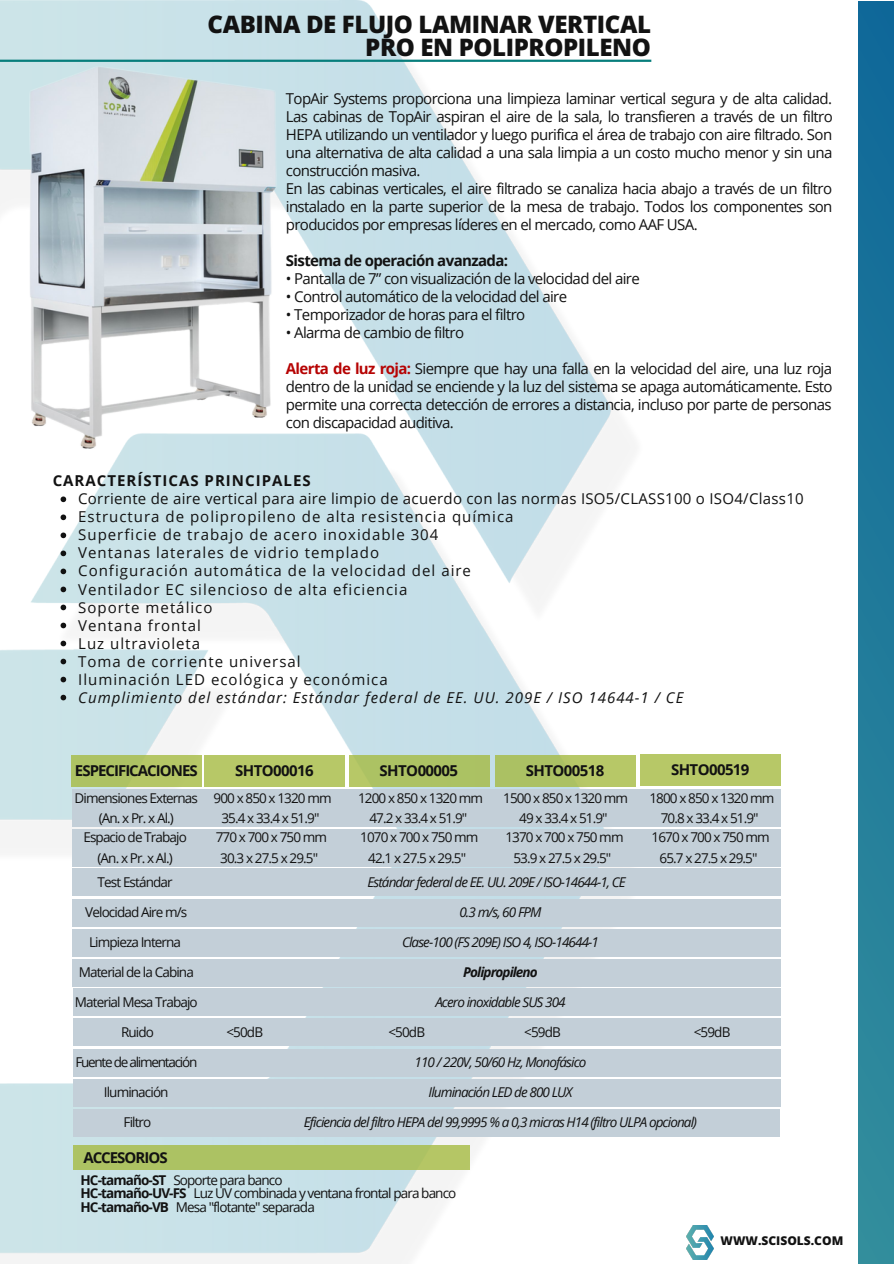
<style>
.page{position:relative;width:894px;height:1264px;background:#fff}
.page>*{position:absolute;margin:0;border:0;box-sizing:border-box;transform-origin:0 0}
.t1{font:800 24px/23.7px "Open Sans";letter-spacing:-.015em;color:#121212;text-align:right}
.t2{font:15px/18px "Open Sans";letter-spacing:-.04em;color:#121212}
.t3{font:15px/18px "Open Sans";letter-spacing:.065em;color:#121212}
.t4{font:italic 15px "Open Sans";letter-spacing:.065em;color:#121212}
.t5{font:700 15px "Open Sans";letter-spacing:-.04em;color:#121212}
.t6{font:700 15px "Open Sans";letter-spacing:.065em;color:#121212}
.t7{font:700 15px "Open Sans";letter-spacing:-.065em;color:#121212}
.t8{font:13.5px/13.5px "Open Sans";letter-spacing:-.065em;color:#121212}
.t9{font:italic 13.5px "Open Sans";letter-spacing:-.065em;color:#121212}
.t10{font:13.5px "Open Sans";letter-spacing:-.09em;color:#121212}
.t11{font:italic 700 13.5px "Open Sans";letter-spacing:-.065em;color:#121212}
.t12{font:800 12px "Open Sans";color:#121212}
.s1{font-weight:700;color:#b60303}
.s2{font-weight:700}
</style>
<div class="page">
<div style="left:858px;top:1px;width:35px;height:1262px;background:linear-gradient(to bottom,#0e6799,#328e9c)"></div>
<img style="left:0;top:0;width:644px;height:1263px">
<div style="left:72px;top:829px;width:708px;height:37px;background:#c3cfd8"></div>
<img style="left:686px;top:1225px;width:27px;height:34px">
<hr style="left:0;top:60px;width:651px;height:2px;background:#077e7c">
<img style="left:0;top:61px;width:431px;height:393px">
<svg style="left:61px;top:496px;width:5px;height:6px"></svg>
<svg style="left:61px;top:514px;width:5px;height:6px"></svg>
<svg style="left:61px;top:532px;width:5px;height:6px"></svg>
<svg style="left:61px;top:550px;width:5px;height:6px"></svg>
<svg style="left:61px;top:568px;width:5px;height:6px"></svg>
<svg style="left:61px;top:586px;width:5px;height:6px"></svg>
<svg style="left:61px;top:604px;width:5px;height:6px"></svg>
<svg style="left:61px;top:622px;width:5px;height:6px"></svg>
<svg style="left:61px;top:640px;width:5px;height:6px"></svg>
<svg style="left:61px;top:658px;width:5px;height:6px"></svg>
<svg style="left:61px;top:676px;width:5px;height:6px"></svg>
<svg style="left:61px;top:694px;width:5px;height:6px"></svg>
<div style="left:71px;top:754px;width:131px;height:32px;background:#aec363"></div>
<div style="left:204px;top:754px;width:141px;height:32px;background:#b7c867"></div>
<div style="left:72px;top:789px;width:708px;height:37px;background:#c3cfd8"></div>
<div style="left:348px;top:754px;width:141px;height:32px;background:#acc263"></div>
<div style="left:72px;top:868px;width:708px;height:27px;background:#c3cfd8"></div>
<div style="left:72px;top:899px;width:708px;height:27px;background:#c3cfd8"></div>
<div style="left:72px;top:929px;width:708px;height:27px;background:#c3cfd8"></div>
<div style="left:72px;top:959px;width:708px;height:27px;background:#c3cfd8"></div>
<div style="left:73px;top:988px;width:707px;height:27px;background:#c3cfd8"></div>
<div style="left:73px;top:1018px;width:707px;height:27px;background:#c3cfd8"></div>
<div style="left:73px;top:1049px;width:707px;height:27px;background:#c3cfd8"></div>
<div style="left:73px;top:1079px;width:707px;height:27px;background:#c3cfd8"></div>
<div style="left:73px;top:1109px;width:706px;height:27px;background:#c3cfd8"></div>
<div style="left:73px;top:1145px;width:397px;height:25px;background:#acc263"></div>
<div style="left:495px;top:754px;width:140px;height:32px;background:#abc163"></div>
<div style="left:640px;top:754px;width:140px;height:32px;background:#b7c867"></div>
<h1 class="t1" style="left:207px;top:11px;width:445px">CABINA DE FLUJO LAMINAR VERTICAL<br>PRO EN POLIPROPILENO</h1>
<p class="t2" style="left:286px;top:89px;width:548px">TopAir Systems proporciona una limpieza laminar vertical segura y de alta calidad.<br>Las cabinas de TopAir aspiran el aire de la sala, lo transfieren a través de un filtro HEPA utilizando un ventilador y luego purifica el área de trabajo con aire filtrado. Son una alternativa de alta calidad a una sala limpia a un costo mucho menor y sin una construcción masiva.<br>En las cabinas verticales, el aire filtrado se canaliza hacia abajo a través de un filtro instalado en la parte superior de la mesa de trabajo. Todos los componentes son producidos por empresas líderes en el mercado, como AAF USA.</p>
<p class="t5" style="left:286px;top:250px;width:223px">Sistema de operación avanzada:</p>
<p class="t2" style="left:286px;top:269px;width:355px">• Pantalla de 7” con visualización de la velocidad del aire</p>
<p class="t2" style="left:286px;top:287px;width:283px">• Control automático de la velocidad del aire</p>
<p class="t2" style="left:286px;top:305px;width:241px">• Temporizador de horas para el filtro</p>
<p class="t2" style="left:286px;top:323px;width:180px">• Alarma de cambio de filtro</p>
<p class="t2" style="left:286px;top:359px;width:548px;text-align:justify"><span class="s1">Alerta de luz roja:</span> Siempre que hay una falla en la velocidad del aire, una luz roja dentro de la unidad se enciende y la luz del sistema se apaga automáticamente. Esto permite una correcta detección de errores a distancia, incluso por parte de personas con discapacidad auditiva.</p>
<p class="t6" style="left:53px;top:470px;width:259px">CARACTERÍSTICAS PRINCIPALES</p>
<p class="t3" style="left:78px;top:489px;width:726px">Corriente de aire vertical para aire limpio de acuerdo con las normas ISO5/CLASS100 o ISO4/Class10<br>Estructura de polipropileno de alta resistencia química<br>Superficie de trabajo de acero inoxidable 304<br>Ventanas laterales de vidrio templado<br>Configuración automática de la velocidad del aire<br>Ventilador EC silencioso de alta eficiencia<br>Soporte metálico<br>Ventana frontal<br>Luz ultravioleta<br>Toma de corriente universal<br>Iluminación LED ecológica y económica</p>
<p class="t4" style="left:78px;top:686px;width:606px">Cumplimiento del estándar: Estándar federal de EE. UU. 209E / ISO 14644-1 / CE</p>
<p class="t5" style="left:525px;top:759px;width:80px">SHTO00518</p>
<p class="t5" style="left:670px;top:759px;width:80px">SHTO00519</p>
<p class="t7" style="left:75px;top:759px;width:124px">ESPECIFICACIONES</p>
<p class="t5" style="left:235px;top:759px;width:80px">SHTO00016</p>
<p class="t5" style="left:379px;top:759px;width:80px">SHTO00005</p>
<p class="t8" style="left:75px;top:790px;width:258px">Dimensiones Externas 900 x 850 x 1320 mm</p>
<p class="t8" style="left:358px;top:790px;width:126px">1200 x 850 x 1320 mm</p>
<p class="t8" style="left:503px;top:790px;width:126px">1500 x 850 x 1320 mm</p>
<p class="t8" style="left:649px;top:790px;width:126px">1800 x 850 x 1320 mm</p>
<p class="t8" style="left:99px;top:811px;width:77px">(An. x Pr. x Al.)</p>
<p class="t8" style="left:221px;top:811px;width:99px">35.4 x 33.4 x 51.9"</p>
<p class="t8" style="left:369px;top:811px;width:99px">47.2 x 33.4 x 51.9"</p>
<p class="t8" style="left:519px;top:811px;width:90px">49 x 33.4 x 51.9"</p>
<p class="t8" style="left:660px;top:811px;width:99px">70.8 x 33.4 x 51.9"</p>
<p class="t8" style="left:83px;top:830px;width:105px">Espacio de Trabajo</p>
<p class="t8" style="left:216px;top:830px;width:113px">770 x 700 x 750 mm</p>
<p class="t8" style="left:360px;top:830px;width:120px">1070 x 700 x 750 mm</p>
<p class="t8" style="left:505px;top:830px;width:120px">1370 x 700 x 750 mm</p>
<p class="t8" style="left:651px;top:830px;width:120px">1670 x 700 x 750 mm</p>
<p class="t8" style="left:97px;top:850px;width:77px">(An. x Pr. x Al.)</p>
<p class="t8" style="left:220px;top:851px;width:99px">30.3 x 27.5 x 29.5"</p>
<p class="t8" style="left:368px;top:851px;width:99px">42.1 x 27.5 x 29.5"</p>
<p class="t8" style="left:513px;top:851px;width:99px">53.9 x 27.5 x 29.5"</p>
<p class="t8" style="left:659px;top:851px;width:99px">65.7 x 27.5 x 29.5"</p>
<p class="t8" style="left:98px;top:874px;width:76px">Test Estándar</p>
<p class="t9" style="left:367px;top:872px;width:260px">Estándarfederal de EE. UU. 209E / ISO-14644-1, CE</p>
<p class="t8" style="left:85px;top:905px;width:104px">Velocidad Aire m/s</p>
<p class="t9" style="left:459px;top:902px;width:84px">0.3 m/s, 60 FPM</p>
<p class="t8" style="left:89px;top:935px;width:93px">Limpieza Interna</p>
<p class="t9" style="left:402px;top:932px;width:198px">Clase-100 (FS 209E) ISO 4, ISO-14644-1</p>
<p class="t8" style="left:79px;top:965px;width:116px">Material de la Cabina</p>
<p class="t11" style="left:463px;top:963px;width:76px">Polipropileno</p>
<p class="t8" style="left:75px;top:994px;width:124px">Material Mesa Trabajo</p>
<p class="t9" style="left:435px;top:992px;width:132px">Acero inoxidable SUS 304</p>
<p class="t8" style="left:121px;top:1024px;width:34px">Ruido</p>
<p class="t10" style="left:75px;top:1052px;width:123px">Fuente de alimentación</p>
<p class="t9" style="left:414px;top:1052px;width:173px">110 / 220V, 50/60 Hz, Monofásico</p>
<p class="t8" style="left:104px;top:1085px;width:66px">Iluminación</p>
<p class="t9" style="left:428px;top:1082px;width:145px">Iluminación LED de 800 LUX</p>
<p class="t8" style="left:226px;top:1024px;width:38px">&lt;50dB</p>
<p class="t8" style="left:388px;top:1024px;width:38px">&lt;50dB</p>
<p class="t8" style="left:524px;top:1024px;width:38px">&lt;59dB</p>
<p class="t8" style="left:693px;top:1024px;width:38px">&lt;59dB</p>
<p class="t8" style="left:124px;top:1115px;width:29px">Filtro</p>
<p class="t9" style="left:304px;top:1112px;width:394px">Eficiencia delfiltro HEPA del 99,9995 % a 0,3 micras H14 (filtro ULPA opcional)</p>
<p class="t7" style="left:83px;top:1146px;width:86px">ACCESORIOS</p>
<p class="t8" style="left:80px;top:1172px;width:377px"><span class="s2">HC-tamaño-ST</span> Soporte para banco<br><span class="s2">HC-tamaño-UV-FS</span> Luz UV combinada y ventana frontal para banco<br><span class="s2">HC-tamaño-VB</span> Mesa "flotante" separada</p>
<p class="t12" style="left:720px;top:1232px;width:124px">WWW.SCISOLS.COM</p>
</div>
